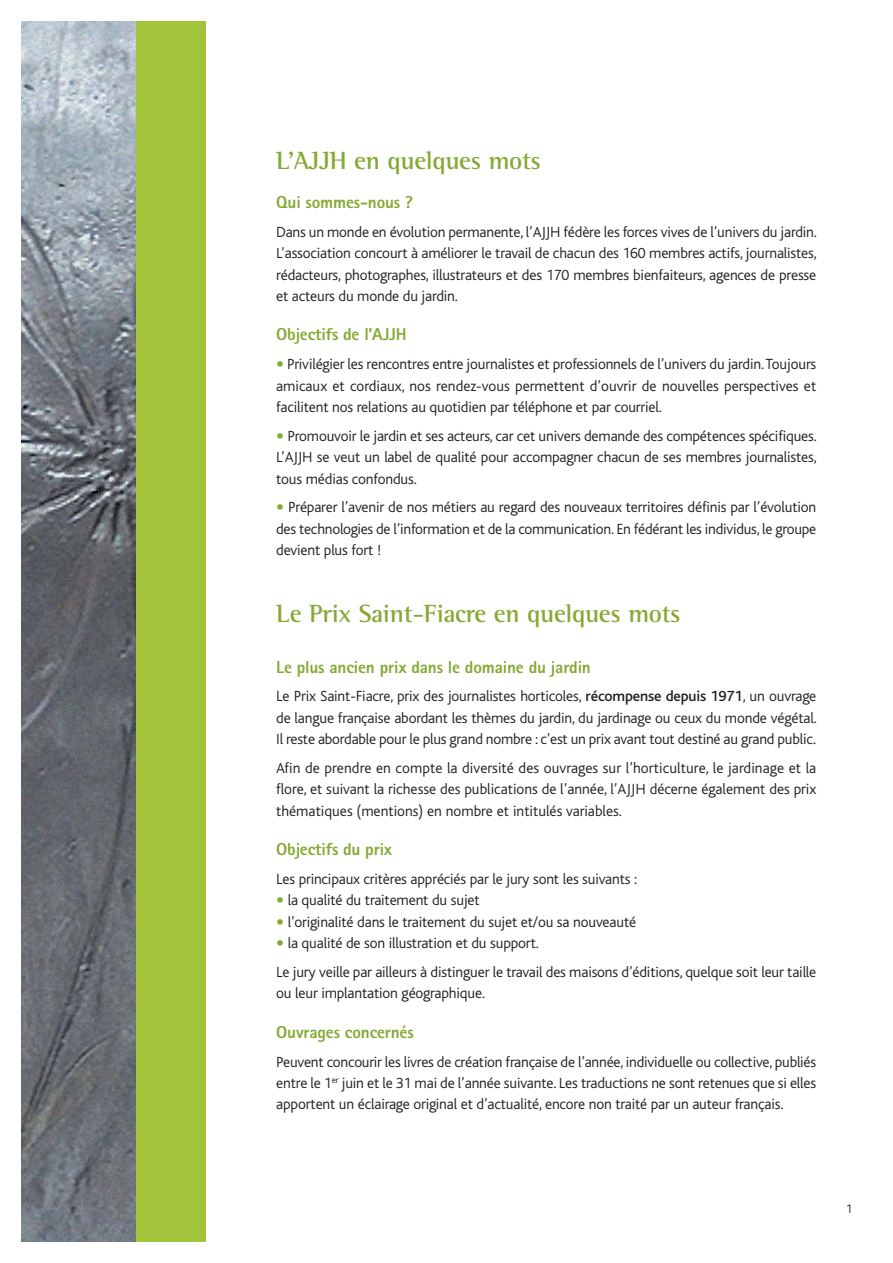
<style>
.page{position:relative;width:893px;height:1263px;background:#fff}
.page>*{position:absolute;margin:0;border:0;box-sizing:border-box;transform-origin:0 0}
.t1{font:700 25.5px "Rotis Semi Serif Std";letter-spacing:-.01em;color:#85a933}
.t2{font:800 17.25px "Rotis Sans Serif Std";letter-spacing:-.01em;color:#85a933}
.t3{font:300 15.3px/21.3px "Bliss";letter-spacing:-.01em;color:#231f20;text-align:justify}
.t4{font:300 12.75px "Bliss";color:#231f20}
.s1{font-family:"Rotis Serif Std";font-weight:400;color:#85a933}
.s2{font-weight:500}
</style>
<div class="page">
<img style="left:21px;top:21px;width:115px;height:1221px">
<div style="left:136px;top:21px;width:69px;height:1221px;background:#a2c33a"></div>
<h1 class="t1" style="left:276px;top:151px;width:266px">L’AJJH en quelques mots</h1>
<p class="t2" style="left:276px;top:196px;width:138px">Qui sommes-nous ?</p>
<p class="t3" style="left:276px;top:223px;width:542px">Dans un monde en évolution permanente, l’AJJH fédère les forces vives de l’univers du jardin.<br>L’association concourt à améliorer le travail de chacun des 160 membres actifs, journalistes, rédacteurs, photographes, illustrateurs et des 170 membres bienfaiteurs, agences de presse et acteurs du monde du jardin.</p>
<p class="t2" style="left:276px;top:329px;width:132px">Objectifs de l’AJJH</p>
<p class="t3" style="left:276px;top:355px;width:541px"><span class="s1">•</span> Privilégier les rencontres entre journalistes et professionnels de l’univers du jardin. Toujours amicaux et cordiaux, nos rendez-vous permettent d’ouvrir de nouvelles perspectives et facilitent nos relations au quotidien par téléphone et par courriel.</p>
<p class="t3" style="left:276px;top:427px;width:542px"><span class="s1">•</span> Promouvoir le jardin et ses acteurs, car cet univers demande des compétences spécifiques.<br>L’AJJH se veut un label de qualité pour accompagner chacun de ses membres journalistes, tous médias confondus.</p>
<p class="t3" style="left:276px;top:498px;width:542px"><span class="s1">•</span> Préparer l’avenir de nos métiers au regard des nouveaux territoires définis par l’évolution des technologies de l’information et de la communication. En fédérant les individus, le groupe devient plus fort !</p>
<h1 class="t1" style="left:276px;top:605px;width:406px">Le Prix Saint-Fiacre en quelques mots</h1>
<p class="t2" style="left:276px;top:661px;width:316px">Le plus ancien prix dans le domaine du jardin</p>
<p class="t3" style="left:276px;top:687px;width:542px">Le Prix Saint-Fiacre, prix des journalistes horticoles, <span class="s2">récompense depuis 1971</span>, un ouvrage de langue française abordant les thèmes du jardin, du jardinage ou ceux du monde végétal.<br>Il reste abordable pour le plus grand nombre : c’est un prix avant tout destiné au grand public.</p>
<p class="t3" style="left:276px;top:759px;width:541px">Afin de prendre en compte la diversité des ouvrages sur l’horticulture, le jardinage et la flore, et suivant la richesse des publications de l’année, l’AJJH décerne également des prix thématiques (mentions) en nombre et intitulés variables.</p>
<p class="t2" style="left:276px;top:843px;width:118px">Objectifs du prix</p>
<p class="t3" style="left:276px;top:870px;width:362px">Les principaux critères appréciés par le jury sont les suivants :</p>
<p class="t3" style="left:276px;top:891px;width:205px"><span class="s1">•</span> la qualité du traitement du sujet</p>
<p class="t3" style="left:276px;top:913px;width:361px"><span class="s1">•</span> l’originalité dans le traitement du sujet et/ou sa nouveauté</p>
<p class="t3" style="left:276px;top:930px;width:542px;line-height:28.8px"><span class="s1">•</span> la qualité de son illustration et du support.<br>Le jury veille par ailleurs à distinguer le travail des maisons d’éditions, quelque soit leur taille</p>
<p class="t3" style="left:276px;top:984px;width:210px">ou leur implantation géographique.</p>
<p class="t2" style="left:276px;top:1026px;width:139px">Ouvrages concernés</p>
<p class="t3" style="left:276px;top:1052px;width:541px">Peuvent concourir les livres de création française de l’année, individuelle ou collective, publiés entre le 1<sup>er</sup> juin et le 31 mai de l’année suivante. Les traductions ne sont retenues que si elles apportent un éclairage original et d’actualité, encore non traité par un auteur français.</p>
<p class="t4" style="left:846px;top:1204px;width:8px">1</p>
</div>
